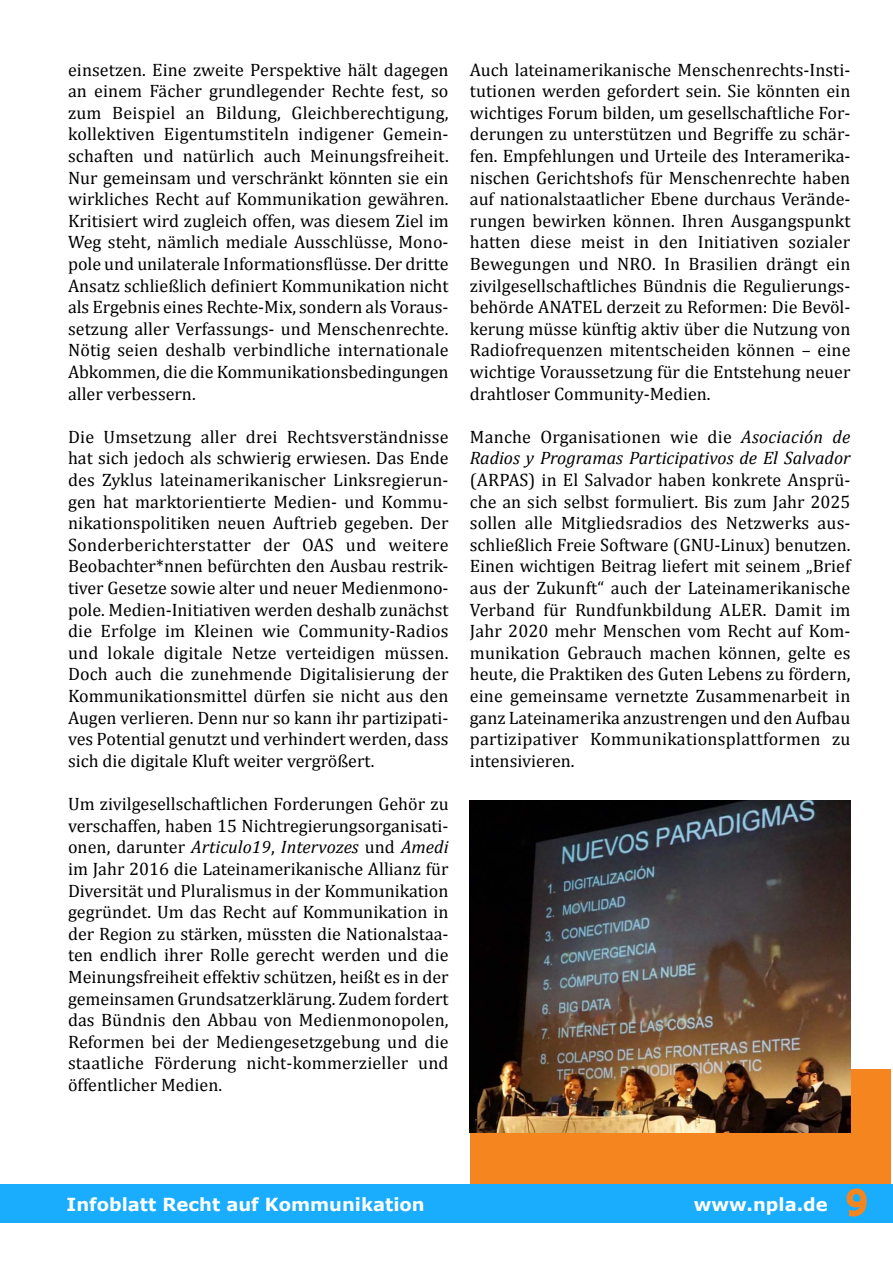
<style>
.page{position:relative;width:893px;height:1263px;background:#fff}
.page>*{position:absolute;margin:0;border:0;box-sizing:border-box;transform-origin:0 0}
.t1{font:18px/21.6px "Cambria";color:#000;text-align:justify}
.t2{font:italic 18px/21.6px "Cambria";color:#000}
.t3{font:700 18px "Verdana";color:#fff}
.s1{font-style:italic}
.s2{font-style:normal}
.s3{font-weight:400;font-size:33px;color:#f4851f}
</style>
<div class="page">
<div style="left:470px;top:1069px;width:420px;height:116px;background:#f4851f"></div>
<img style="left:470px;top:800px;width:380px;height:332px">
<div style="left:0;top:1184px;width:893px;height:38px;background:#1aadfe"></div>
<svg style="left:846px;top:1188px;width:21px;height:29px"></svg>
<p class="t1" style="left:68px;top:59px;width:382px">einsetzen. Eine zweite Perspektive hält dagegen an einem Fächer grundlegender Rechte fest, so zum Beispiel an Bildung, Gleichberechtigung, kollektiven Eigentumstiteln indigener Gemein&shy;schaften und natürlich auch Meinungsfreiheit.<br>Nur gemeinsam und verschränkt könnten sie ein wirkliches Recht auf Kommunikation gewähren.<br>Kritisiert wird zugleich offen, was diesem Ziel im Weg steht, nämlich mediale Ausschlüsse, Mono&shy;pole und unilaterale Informationsflüsse. Der dritte Ansatz schließlich definiert Kommunikation nicht als Ergebnis eines Rechte-Mix, sondern als Voraus&shy;setzung aller Verfassungs- und Menschenrechte.<br>Nötig seien deshalb verbindliche internationale Abkommen, die die Kommunikationsbedingungen aller verbessern.</p>
<p class="t1" style="left:68px;top:426px;width:382px">Die Umsetzung aller drei Rechtsverständnisse hat sich jedoch als schwierig erwiesen. Das Ende des Zyklus lateinamerikanischer Linksregierun&shy;gen hat marktorientierte Medien- und Kommu&shy;nikationspolitiken neuen Auftrieb gegeben. Der Sonderberichterstatter der OAS und weitere Beobachter*nnen befürchten den Ausbau restrik&shy;tiver Gesetze sowie alter und neuer Medienmono&shy;pole. Medien-Initiativen werden deshalb zunächst die Erfolge im Kleinen wie Community-Radios und lokale digitale Netze verteidigen müssen.<br>Doch auch die zunehmende Digitalisierung der Kommunikationsmittel dürfen sie nicht aus den Augen verlieren. Denn nur so kann ihr partizipati&shy;ves Potential genutzt und verhindert werden, dass sich die digitale Kluft weiter vergrößert.</p>
<p class="t1" style="left:68px;top:793px;width:382px">Um zivilgesellschaftlichen Forderungen Gehör zu verschaffen, haben 15 Nichtregierungsorganisati&shy;onen, darunter <span class="s1">Articulo19</span>, <span class="s1">Intervozes</span> und <span class="s1">Amedi </span>im Jahr 2016 die Lateinamerikanische Allianz für Diversität und Pluralismus in der Kommunikation gegründet. Um das Recht auf Kommunikation in der Region zu stärken, müssten die Nationalstaa&shy;ten endlich ihrer Rolle gerecht werden und die Meinungsfreiheit effektiv schützen, heißt es in der gemeinsamen Grundsatzerklärung. Zudem fordert das Bündnis den Abbau von Medienmonopolen, Reformen bei der Mediengesetzgebung und die staatliche Förderung nicht-kommerzieller und öffentlicher Medien.</p>
<p class="t1" style="left:470px;top:59px;width:382px">Auch lateinamerikanische Menschenrechts-Insti&shy;tutionen werden gefordert sein. Sie könnten ein wichtiges Forum bilden, um gesellschaftliche For&shy;derungen zu unterstützen und Begriffe zu schär&shy;fen. Empfehlungen und Urteile des Interamerika&shy;nischen Gerichtshofs für Menschenrechte haben auf nationalstaatlicher Ebene durchaus Verände&shy;rungen bewirken können. Ihren Ausgangspunkt hatten diese meist in den Initiativen sozialer Bewegungen und NRO. In Brasilien drängt ein zivilgesellschaftliches Bündnis die Regulierungs&shy;behörde ANATEL derzeit zu Reformen: Die Bevöl&shy;kerung müsse künftig aktiv über die Nutzung von Radiofrequenzen mitentscheiden können – eine wichtige Voraussetzung für die Entstehung neuer drahtloser Community-Medien.</p>
<p class="t2" style="left:470px;top:425px;width:382px"><span class="s2">Manche Organisationen wie die</span> Asociación de<br>Radios y Programas Participativos de El Salvador</p>
<p class="t1" style="left:470px;top:469px;width:382px">(ARPAS) in El Salvador haben konkrete Ansprü&shy;che an sich selbst formuliert. Bis zum Jahr 2025 sollen alle Mitgliedsradios des Netzwerks aus&shy;schließlich Freie Software (GNU-Linux) benutzen.<br>Einen wichtigen Beitrag liefert mit seinem „Brief aus der Zukunft“ auch der Lateinamerikanische Verband für Rundfunkbildung ALER. Damit im Jahr 2020 mehr Menschen vom Recht auf Kom&shy;munikation Gebrauch machen können, gelte es heute, die Praktiken des Guten Lebens zu fördern, eine gemeinsame vernetzte Zusammenarbeit in ganz Lateinamerika anzustrengen und den Aufbau partizipativer Kommunikationsplattformen zu intensivieren.</p>
<p class="t3" style="left:67px;top:1192px;width:360px">Infoblatt Recht auf Kommunikation</p>
<p class="t3" style="left:694px;top:1192px;width:175px">www.npla.de <span class="s3">9</span></p>
</div>
